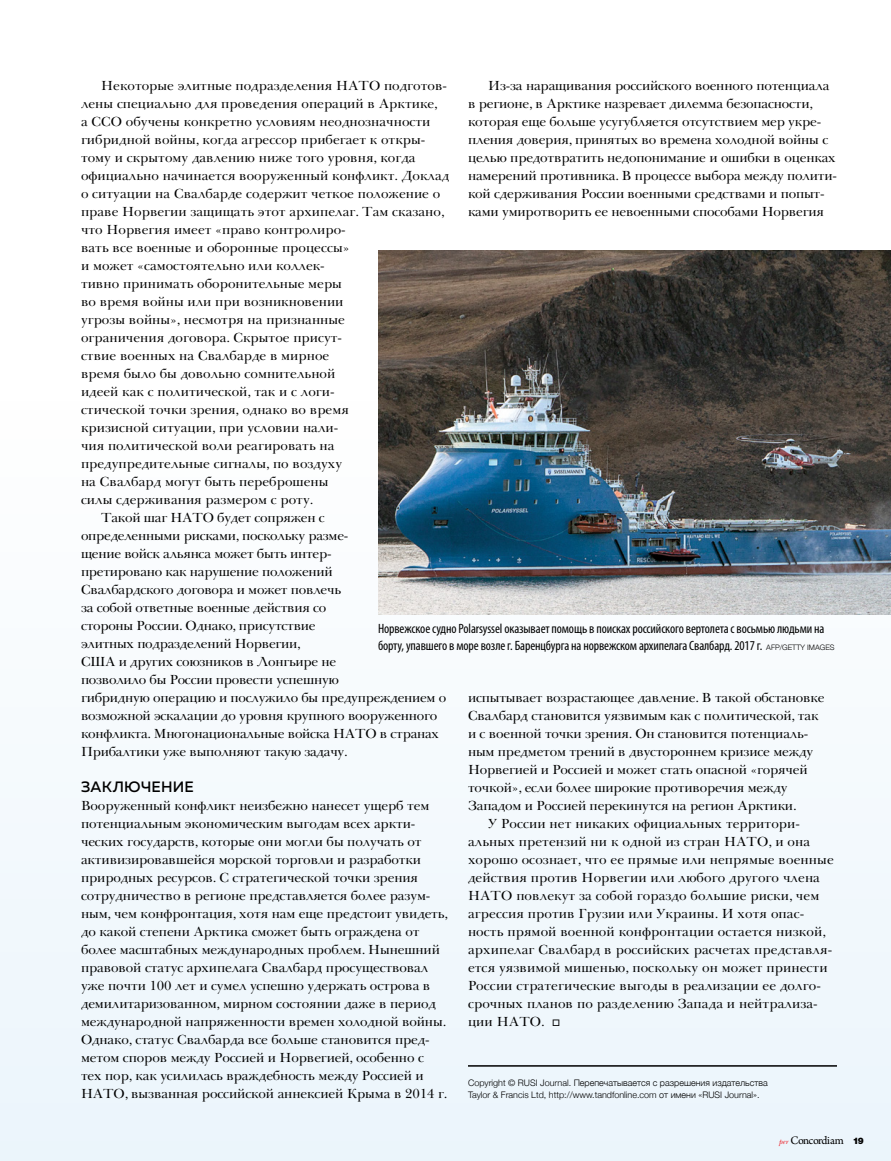
<style>
.page{position:relative;width:891px;height:1161px;background:#fff}
.page>*{position:absolute;margin:0;border:0;box-sizing:border-box;transform-origin:0 0}
.t1{font:500 15px "Muller";letter-spacing:.01em;color:#000}
.t2{font:13.5px/18px "Baskerville Cyr LT Std Upright";letter-spacing:-.01em;color:#000}
.t3{font:condensed 13.5px/16.5px "Myriad Pro";letter-spacing:-.01em;color:#000}
.t4{font:12px "Arno Pro";letter-spacing:-.05em;color:#000}
.t5{font:300 9px/12px "Helvetica Neue";color:#000}
.s1{font-family:"Helvetica Neue";font-weight:300;font-stretch:normal;font-size:7.5px}
.s2{font-family:"New Baskerville Std";font-style:italic;font-size:7.5px;color:#ed1d24}
.s3{font-family:"Helvetica Neue LT Std";font-weight:900;font-size:9px}
</style>
<div class="page">
<div style="left:0;top:385px;width:891px;height:776px;background:#f3f9fd"></div>
<hr style="left:468px;top:1065px;width:369px;height:2px;background:#000">
<img style="left:378px;top:250px;width:513px;height:365px">
<p class="t2" style="left:468px;top:77px;width:371px;text-indent:20px">Из-за наращивания российского военного потенциала в регионе, в Арктике назревает дилемма безопасности, которая еще больше усугубляется отсутствием мер укре&shy;пления доверия, принятых во времена холодной войны с целью предотвратить недопонимание и ошибки в оценках намерений противника. В процессе выбора между полити&shy;кой сдерживания России военными средствами и попыт&shy;ками умиротворить ее невоенными способами Норвегия</p>
<p class="t2" style="left:101px;top:77px;width:347px">Некоторые элитные подразделения НАТО подготов-</p>
<p class="t2" style="left:81px;top:95px;width:359px">лены специально для проведения операций в Арктике,</p>
<p class="t2" style="left:81px;top:113px;width:351px">а ССО обучены конкретно условиям неоднозначности</p>
<p class="t2" style="left:81px;top:131px;width:346px">гибридной войны, когда агрессор прибегает к откры-</p>
<p class="t2" style="left:81px;top:149px;width:336px">тому и скрытому давлению ниже того уровня, когда</p>
<p class="t2" style="left:81px;top:167px;width:370px">официально начинается вооруженный конфликт. Доклад</p>
<p class="t2" style="left:81px;top:185px;width:361px">о ситуации на Свалбарде содержит четкое положение о</p>
<p class="t2" style="left:81px;top:203px;width:365px">праве Норвегии защищать этот архипелаг. Там сказано,</p>
<p class="t2" style="left:81px;top:221px;width:266px">что Норвегия имеет «право контролиро-</p>
<p class="t2" style="left:81px;top:239px;width:270px">вать все военные и оборонные процессы»</p>
<p class="t2" style="left:81px;top:257px;width:245px">и может «самостоятельно или коллек-</p>
<p class="t2" style="left:81px;top:275px;width:263px">тивно принимать оборонительные меры</p>
<p class="t2" style="left:81px;top:293px;width:264px">во время войны или при возникновении</p>
<p class="t2" style="left:81px;top:311px;width:266px">угрозы войны», несмотря на признанные</p>
<p class="t2" style="left:81px;top:329px;width:263px">ограничения договора. Скрытое присут-</p>
<p class="t2" style="left:81px;top:347px;width:250px">ствие военных на Свалбарде в мирное</p>
<p class="t2" style="left:81px;top:365px;width:256px">время было бы довольно сомнительной</p>
<p class="t2" style="left:81px;top:383px;width:255px">идеей как с политической, так и с логи-</p>
<p class="t2" style="left:81px;top:401px;width:269px">стической точки зрения, однако во время</p>
<p class="t2" style="left:81px;top:419px;width:259px">кризисной ситуации, при условии нали-</p>
<p class="t2" style="left:81px;top:437px;width:255px">чия политической воли реагировать на</p>
<p class="t2" style="left:81px;top:455px;width:263px">предупредительные сигналы, по воздуху</p>
<p class="t2" style="left:81px;top:473px;width:249px">на Свалбард могут быть переброшены</p>
<p class="t2" style="left:81px;top:491px;width:234px">силы сдерживания размером с роту.</p>
<p class="t2" style="left:101px;top:509px;width:225px">Такой шаг НАТО будет сопряжен с</p>
<p class="t2" style="left:81px;top:527px;width:269px">определенными рисками, поскольку разме-</p>
<p class="t2" style="left:81px;top:545px;width:252px">щение войск альянса может быть интер-</p>
<p class="t2" style="left:81px;top:563px;width:253px">претировано как нарушение положений</p>
<p class="t2" style="left:81px;top:581px;width:262px">Свалбардского договора и может повлечь</p>
<p class="t2" style="left:81px;top:599px;width:247px">за собой ответные военные действия со</p>
<p class="t2" style="left:81px;top:617px;width:236px">стороны России. Однако, присутствие</p>
<p class="t2" style="left:81px;top:635px;width:221px">элитных подразделений Норвегии,</p>
<p class="t2" style="left:81px;top:653px;width:257px">США и других союзников в Лонгьирe не</p>
<p class="t2" style="left:81px;top:671px;width:260px">позволило бы России провести успешную</p>
<p class="t2" style="left:81px;top:689px;width:367px">гибридную операцию и послужило бы предупреждением о</p>
<p class="t2" style="left:81px;top:707px;width:358px">возможной эскалации до уровня крупного вооруженного</p>
<p class="t2" style="left:81px;top:725px;width:360px">конфликта. Многонациональные войска НАТО в странах</p>
<p class="t2" style="left:81px;top:743px;width:268px">Прибалтики уже выполняют такую задачу.</p>
<p class="t1" style="left:81px;top:777px;width:114px">ЗАКЛЮЧЕНИЕ</p>
<p class="t2" style="left:81px;top:797px;width:369px">Вооруженный конфликт неизбежно нанесет ущерб тем потенциальным экономическим выгодам всех аркти&shy;ческих государств, которые они могли бы получать от активизировавшейся морской торговли и разработки природных ресурсов. С стратегической точки зрения сотрудничество в регионе представляется более разум&shy;ным, чем конфронтация, хотя нам еще предстоит увидеть, до какой степени Арктика сможет быть ограждена от более масштабных международных проблем. Нынешний правовой статус архипелага Свалбард просуществовал уже почти 100 лет и сумел успешно удержать острова в демилитаризованном, мирном состоянии даже в период международной напряженности времен холодной войны.<br>Однако, статус Свалбарда все больше становится пред&shy;метом споров между Россией и Норвегией, особенно с<br>тех пор, как усилилась враждебность между Россией и НАТО, вызванная российской аннексией Крыма в 2014 г.</p>
<p class="t3" style="left:378px;top:620px;width:458px">Норвежское судно Polarsyssel оказывает помощь в поисках российского вертолета с восьмью людьми на борту, упавшего в море возле г. Баренцбурга на норвежском архипелага Свалбард. 2017 г. <span class="s1">AFP/GETTY IMAGES</span></p>
<p class="t2" style="left:468px;top:689px;width:358px">испытывает возрастающее давление. В такой обстановке</p>
<p class="t2" style="left:468px;top:707px;width:352px">Свалбард становится уязвимым как с политической, так</p>
<p class="t2" style="left:468px;top:725px;width:342px">и с военной точки зрения. Он становится потенциаль-</p>
<p class="t2" style="left:468px;top:743px;width:347px">ным предметом трений в двустороннем кризисе между</p>
<p class="t2" style="left:468px;top:761px;width:341px">Норвегией и Россией и может стать опасной «горячей</p>
<p class="t2" style="left:468px;top:779px;width:321px">точкой», если более широкие противоречия между</p>
<p class="t2" style="left:468px;top:797px;width:330px">Западом и Россией перекинутся на регион Арктики.</p>
<p class="t2" style="left:488px;top:815px;width:313px">У России нет никаких официальных территори-</p>
<p class="t2" style="left:468px;top:833px;width:344px">альных претензий ни к одной из стран НАТО, и она</p>
<p class="t2" style="left:468px;top:851px;width:367px">хорошо осознает, что ее прямые или непрямые военные</p>
<p class="t2" style="left:468px;top:869px;width:354px">действия против Норвегии или любого другого члена</p>
<p class="t2" style="left:468px;top:887px;width:353px">НАТО повлекут за собой гораздо большие риски, чем</p>
<p class="t2" style="left:468px;top:905px;width:338px">агрессия против Грузии или Украины. И хотя опас-</p>
<p class="t2" style="left:468px;top:923px;width:360px">ность прямой военной конфронтации остается низкой,</p>
<p class="t2" style="left:468px;top:941px;width:366px">архипелаг Свалбард в российских расчетах представля-</p>
<p class="t2" style="left:468px;top:959px;width:361px">ется уязвимой мишенью, поскольку он может принести</p>
<p class="t2" style="left:468px;top:977px;width:354px">России стратегические выгоды в реализации ее долго-</p>
<p class="t2" style="left:468px;top:995px;width:351px">срочных планов по разделению Запада и нейтрализа-</p>
<p class="t2" style="left:468px;top:1013px;width:94px">ции НАТО. □</p>
<p class="t5" style="left:468px;top:1076px;width:301px">Copyright © RUSI Journal. Перепечатывается с разрешения издательства<br>Taylor &amp; Francis Ltd, http://www.tandfonline.com от имени «RUSI Journal».</p>
<p class="t4" style="left:779px;top:1134px;width:87px"><span class="s2">per</span> Concordiam <span class="s3">19</span></p>
</div>
